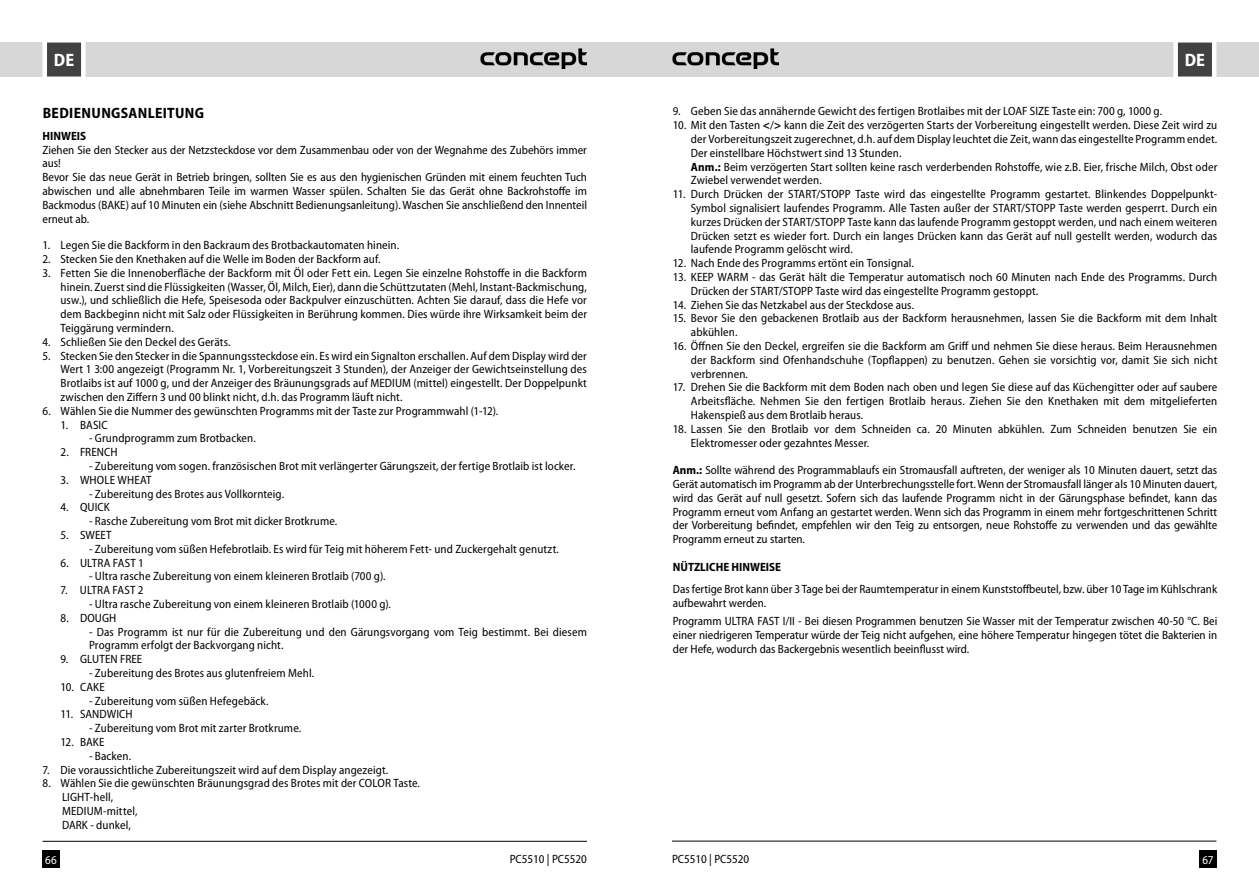
<style>
.page{position:relative;width:1259px;height:893px;background:#fff}
.page>*{position:absolute;margin:0;border:0;box-sizing:border-box;transform-origin:0 0}
.t1{font:700 semi-condensed 18px "Myriad Pro";color:#fff}
.t2{font:700 semi-condensed 15px "Myriad Pro";letter-spacing:.025em;color:#000}
.t3{font:semi-condensed 12px/13.8px "Myriad Pro";letter-spacing:.005em;color:#000}
.t4{font:700 semi-condensed 12px "Myriad Pro";color:#000}
.t5{font:semi-condensed 12px "Myriad Pro";color:#fff}
.s1{font-weight:700}
</style>
<div class="page">
<div style="left:629px;top:43px;width:630px;height:34px;background:#d7d7d7"></div>
<div style="left:0;top:43px;width:629px;height:34px;background:#d7d7d7"></div>
<div style="left:43px;top:850px;width:17px;height:17px;background:#020202"></div>
<div style="left:1199px;top:850px;width:17px;height:17px;background:#020202"></div>
<svg style="left:1171px;top:42px;width:47px;height:35px;background:#757575"></svg>
<svg style="left:40px;top:42px;width:48px;height:35px;background:#777"></svg>
<hr style="left:672px;top:841px;width:544px;height:1px;background:#000">
<hr style="left:43px;top:841px;width:544px;height:1px;background:#000">
<img style="left:480px;top:48px;width:107px;height:21px">
<img style="left:672px;top:48px;width:106px;height:21px">
<h1 class="t1" style="left:54px;top:48px;width:22px">DE</h1>
<h1 class="t1" style="left:1184px;top:48px;width:22px">DE</h1>
<p class="t2" style="left:43px;top:103px;width:163px">BEDIENUNGSANLEITUNG</p>
<p class="t4" style="left:43px;top:128px;width:45px">HINWEIS</p>
<p class="t3" style="left:43px;top:143px;width:546px">Ziehen Sie den Stecker aus der Netzsteckdose vor dem Zusammenbau oder von der Wegnahme des Zubehörs immer aus!<br>Bevor Sie das neue Gerät in Betrieb bringen, sollten Sie es aus den hygienischen Gründen mit einem feuchten Tuch abwischen und alle abnehmbaren Teile im warmen Wasser spülen. Schalten Sie das Gerät ohne Backrohstoffe im Backmodus (BAKE) auf 10 Minuten ein (siehe Abschnitt Bedienungsanleitung). Waschen Sie anschließend den Innenteil erneut ab.</p>
<p class="t3" style="left:43px;top:238px;width:358px">1. Legen Sie die Backform in den Backraum des Brotbackautomaten hinein.</p>
<p class="t3" style="left:43px;top:252px;width:340px">2. Stecken Sie den Knethaken auf die Welle im Boden der Backform auf.</p>
<p class="t3" style="left:61px;top:266px;width:528px;text-align:justify;text-indent:-18px">3. Fetten Sie die Innenoberfläche der Backform mit Öl oder Fett ein. Legen Sie einzelne Rohstoffe in die Backform hinein. Zuerst sind die Flüssigkeiten (Wasser, Öl, Milch, Eier), dann die Schüttzutaten (Mehl, Instant-Backmischung, usw.), und schließlich die Hefe, Speisesoda oder Backpulver einzuschütten. Achten Sie darauf, dass die Hefe vor dem Backbeginn nicht mit Salz oder Flüssigkeiten in Berührung kommen. Dies würde ihre Wirksamkeit beim der Teiggärung vermindern.</p>
<p class="t3" style="left:43px;top:335px;width:190px">4. Schließen Sie den Deckel des Geräts.</p>
<p class="t3" style="left:61px;top:349px;width:528px;text-align:justify;text-indent:-18px">5. Stecken Sie den Stecker in die Spannungssteckdose ein. Es wird ein Signalton erschallen. Auf dem Display wird der Wert 1 3:00 angezeigt (Programm Nr. 1, Vorbereitungszeit 3 Stunden), der Anzeiger der Gewichtseinstellung des Brotlaibs ist auf 1000 g, und der Anzeiger des Bräunungsgrads auf MEDIUM (mittel) eingestellt. Der Doppelpunkt zwischen den Ziffern 3 und 00 blinkt nicht, d.h. das Programm läuft nicht.</p>
<p class="t3" style="left:43px;top:404px;width:457px">6. Wählen Sie die Nummer des gewünschten Programms mit der Taste zur Programmwahl (1-12).</p>
<p class="t3" style="left:61px;top:418px;width:49px">1. BASIC</p>
<p class="t3" style="left:89px;top:431px;width:168px">- Grundprogramm zum Brotbacken.</p>
<p class="t3" style="left:61px;top:445px;width:59px">2. FRENCH</p>
<p class="t3" style="left:89px;top:459px;width:488px">- Zubereitung vom sogen. französischen Brot mit verlängerter Gärungszeit, der fertige Brotlaib ist locker.</p>
<p class="t3" style="left:61px;top:473px;width:93px">3. WHOLE WHEAT</p>
<p class="t3" style="left:89px;top:487px;width:197px">- Zubereitung des Brotes aus Vollkornteig.</p>
<p class="t3" style="left:61px;top:500px;width:51px">4. QUICK</p>
<p class="t3" style="left:89px;top:514px;width:250px">- Rasche Zubereitung vom Brot mit dicker Brotkrume.</p>
<p class="t3" style="left:61px;top:528px;width:53px">5. SWEET</p>
<p class="t3" style="left:89px;top:542px;width:471px">- Zubereitung vom süßen Hefebrotlaib. Es wird für Teig mit höherem Fett- und Zuckergehalt genutzt.</p>
<p class="t3" style="left:61px;top:556px;width:85px">6. ULTRA FAST 1</p>
<p class="t3" style="left:89px;top:569px;width:298px">- Ultra rasche Zubereitung von einem kleineren Brotlaib (700 g).</p>
<p class="t3" style="left:61px;top:583px;width:85px">7. ULTRA FAST 2</p>
<p class="t3" style="left:89px;top:597px;width:303px">- Ultra rasche Zubereitung von einem kleineren Brotlaib (1000 g).</p>
<p class="t3" style="left:61px;top:611px;width:57px">8. DOUGH</p>
<p class="t3" style="left:89px;top:625px;width:499px">- Das Programm ist nur für die Zubereitung und den Gärungsvorgang vom Teig bestimmt. Bei diesem<br>Programm erfolgt der Backvorgang nicht.</p>
<p class="t3" style="left:61px;top:652px;width:83px">9. GLUTEN FREE</p>
<p class="t3" style="left:89px;top:666px;width:227px">- Zubereitung des Brotes aus glutenfreiem Mehl.</p>
<p class="t3" style="left:61px;top:680px;width:46px">10. CAKE</p>
<p class="t3" style="left:89px;top:694px;width:181px">- Zubereitung vom süßen Hefegebäck.</p>
<p class="t3" style="left:61px;top:707px;width:74px">11. SANDWICH</p>
<p class="t3" style="left:89px;top:721px;width:214px">- Zubereitung vom Brot mit zarter Brotkrume.</p>
<p class="t3" style="left:61px;top:735px;width:45px">12. BAKE</p>
<p class="t3" style="left:89px;top:749px;width:44px">- Backen.</p>
<p class="t3" style="left:43px;top:763px;width:347px">7. Die voraussichtliche Zubereitungszeit wird auf dem Display angezeigt.</p>
<p class="t3" style="left:62px;top:776px;width:359px;text-indent:-20px">8. Wählen Sie die gewünschten Bräunungsgrad des Brotes mit der COLOR Taste.<br>LIGHT-hell,<br>MEDIUM-mittel,<br>DARK - dunkel,</p>
<p class="t3" style="left:673px;top:104px;width:491px">9. Geben Sie das annähernde Gewicht des fertigen Brotlaibes mit der LOAF SIZE Taste ein: 700 g, 1000 g.</p>
<p class="t3" style="left:691px;top:118px;width:528px;text-indent:-18px">10. Mit den Tasten <span class="s1">&lt;</span>/<span class="s1">&gt;</span> kann die Zeit des verzögerten Starts der Vorbereitung eingestellt werden. Diese Zeit wird zu der Vorbereitungszeit zugerechnet, d.h. auf dem Display leuchtet die Zeit, wann das eingestellte Programm endet.<br>Der einstellbare Höchstwert sind 13 Stunden.<br><span class="s1">Anm.:</span> Beim verzögerten Start sollten keine rasch verderbenden Rohstoffe, wie z.B. Eier, frische Milch, Obst oder Zwiebel verwendet werden.</p>
<p class="t3" style="left:691px;top:187px;width:528px;text-align:justify;text-indent:-18px">11. Durch Drücken der START/STOPP Taste wird das eingestellte Programm gestartet. Blinkendes Doppelpunkt-Symbol signalisiert laufendes Programm. Alle Tasten außer der START/STOPP Taste werden gesperrt. Durch ein kurzes Drücken der START/STOPP Taste kann das laufende Programm gestoppt werden, und nach einem weiteren Drücken setzt es wieder fort. Durch ein langes Drücken kann das Gerät auf null gestellt werden, wodurch das laufende Programm gelöscht wird.</p>
<p class="t3" style="left:673px;top:256px;width:243px">12. Nach Ende des Programms ertönt ein Tonsignal.</p>
<p class="t3" style="left:691px;top:270px;width:528px;text-indent:-18px">13. KEEP WARM - das Gerät hält die Temperatur automatisch noch 60 Minuten nach Ende des Programms. Durch<br>Drücken der START/STOPP Taste wird das eingestellte Programm gestoppt.</p>
<p class="t3" style="left:673px;top:297px;width:243px">14. Ziehen Sie das Netzkabel aus der Steckdose aus.</p>
<p class="t3" style="left:691px;top:311px;width:528px;text-indent:-18px">15. Bevor Sie den gebackenen Brotlaib aus der Backform herausnehmen, lassen Sie die Backform mit dem Inhalt abkühlen.</p>
<p class="t3" style="left:691px;top:339px;width:528px;text-align:justify;text-indent:-18px">16. Öffnen Sie den Deckel, ergreifen sie die Backform am Griff und nehmen Sie diese heraus. Beim Herausnehmen der Backform sind Ofenhandschuhe (Topflappen) zu benutzen. Gehen sie vorsichtig vor, damit Sie sich nicht verbrennen.</p>
<p class="t3" style="left:691px;top:380px;width:528px;text-align:justify;text-indent:-18px">17. Drehen Sie die Backform mit dem Boden nach oben und legen Sie diese auf das Küchengitter oder auf saubere Arbeitsfläche. Nehmen Sie den fertigen Brotlaib heraus. Ziehen Sie den Knethaken mit dem mitgelieferten Hakenspieß aus dem Brotlaib heraus.</p>
<p class="t3" style="left:691px;top:422px;width:528px;text-indent:-18px">18. Lassen Sie den Brotlaib vor dem Schneiden ca. 20 Minuten abkühlen. Zum Schneiden benutzen Sie ein<br>Elektromesser oder gezahntes Messer.</p>
<p class="t3" style="left:673px;top:463px;width:546px;text-align:justify"><span class="s1">Anm.:</span> Sollte während des Programmablaufs ein Stromausfall auftreten, der weniger als 10 Minuten dauert, setzt das Gerät automatisch im Programm ab der Unterbrechungsstelle fort. Wenn der Stromausfall länger als 10 Minuten dauert, wird das Gerät auf null gesetzt. Sofern sich das laufende Programm nicht in der Gärungsphase befindet, kann das Programm erneut vom Anfang an gestartet werden. Wenn sich das Programm in einem mehr fortgeschrittenen Schritt der Vorbereitung befindet, empfehlen wir den Teig zu entsorgen, neue Rohstoffe zu verwenden und das gewählte Programm erneut zu starten.</p>
<p class="t4" style="left:673px;top:559px;width:110px">NÜTZLICHE HINWEISE</p>
<p class="t3" style="left:673px;top:582px;width:546px">Das fertige Brot kann über 3 Tage bei der Raumtemperatur in einem Kunststoffbeutel, bzw. über 10 Tage im Kühlschrank aufbewahrt werden.</p>
<p class="t3" style="left:673px;top:614px;width:546px;text-align:justify">Programm ULTRA FAST I/II - Bei diesen Programmen benutzen Sie Wasser mit der Temperatur zwischen 40-50 °C. Bei einer niedrigeren Temperatur würde der Teig nicht aufgehen, eine höhere Temperatur hingegen tötet die Bakterien in der Hefe, wodurch das Backergebnis wesentlich beeinflusst wird.</p>
<p class="t3" style="left:510px;top:851px;width:79px">PC5510 | PC5520</p>
<p class="t3" style="left:672px;top:851px;width:79px">PC5510 | PC5520</p>
<p class="t5" style="left:45px;top:852px;width:13px">66</p>
<p class="t5" style="left:1202px;top:852px;width:13px">67</p>
</div>
